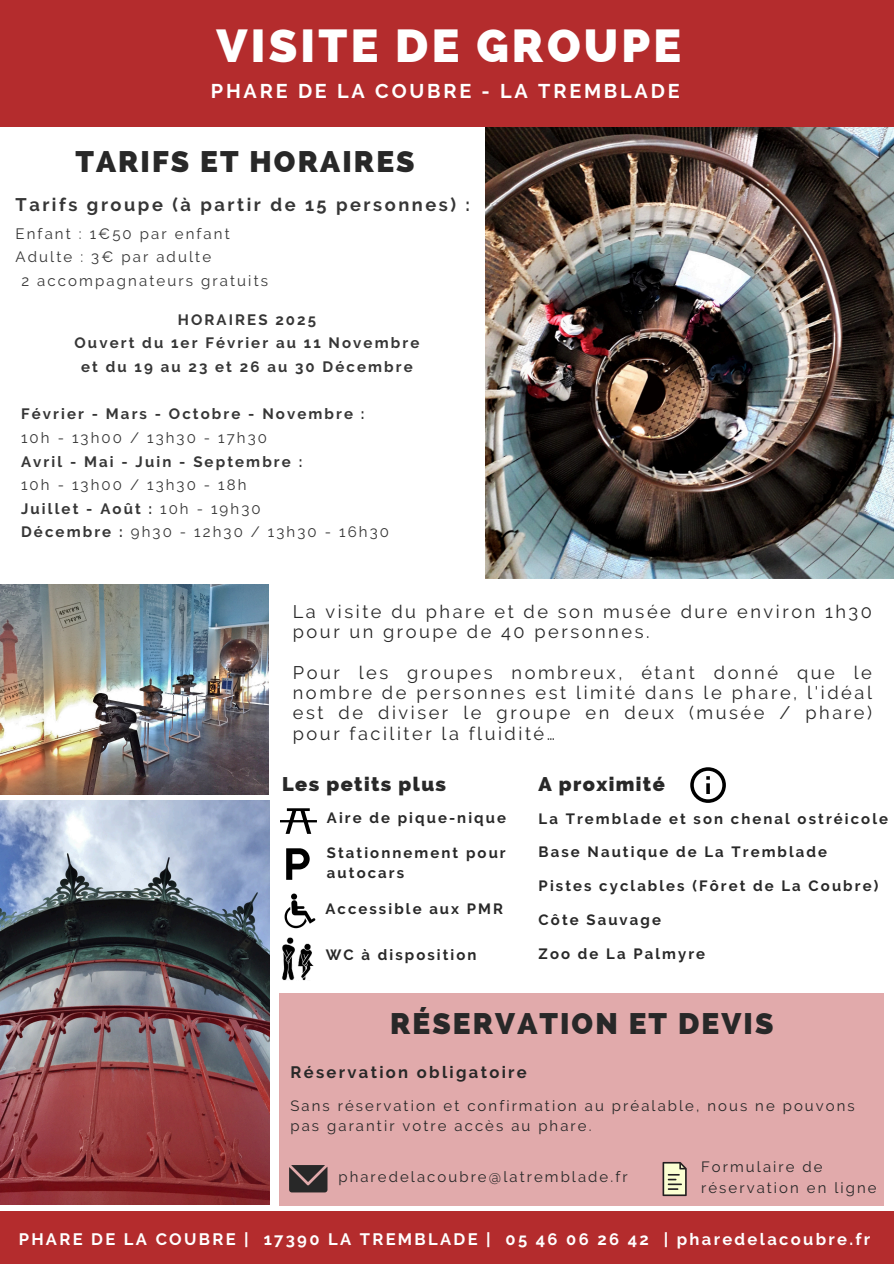
<style>
.page{position:relative;width:894px;height:1264px;background:#fff}
.page>*{position:absolute;margin:0;border:0;box-sizing:border-box;transform-origin:0 0}
.t1{font:800 46.35px "Raleway";letter-spacing:.07em;color:#fff}
.t2{font:800 29.85px "Raleway";letter-spacing:.07em;color:#282828}
.t3{font:700 19.8px "Raleway";letter-spacing:.14em;color:#fff}
.t4{font:800 19.8px "Raleway";letter-spacing:.07em;color:#282828}
.t5{font:18.15px/20.2px "Raleway";letter-spacing:.14em;color:#282828}
.t6{font:700 18.15px "Raleway";letter-spacing:.14em;color:#363636}
.t7{font:700 16.5px "Raleway";letter-spacing:.14em;color:#fff}
.t8{font:700 16.5px "Raleway";letter-spacing:.14em;color:#282828}
.t9{font:700 15px/23.7px "Raleway";letter-spacing:.14em;color:#363636;text-align:center}
.t10{font:15px "Raleway";letter-spacing:.14em;color:#363636}
.t11{font:700 14.85px/20.2px "Raleway";letter-spacing:.14em;color:#282828}
.t12{font:14.85px/20.2px "Raleway";letter-spacing:.14em;color:#282828}
.s1{font-weight:400}
.s2{font-weight:700}
</style>
<div class="page">
<img style="left:485px;top:126px;width:408px;height:452px">
<div style="left:0;top:0;width:893px;height:126px;background:#b42c2d"></div>
<div style="left:0;top:1211px;width:893px;height:52px;background:#b42c2d"></div>
<img style="left:0;top:585px;width:268px;height:209px">
<img style="left:0;top:800px;width:269px;height:404px">
<div style="left:279px;top:993px;width:604px;height:212px;background:#e1aaab"></div>
<svg style="left:280px;top:808px;width:36px;height:25px"></svg>
<svg style="left:690px;top:767px;width:35px;height:36px"></svg>
<svg style="left:289px;top:1165px;width:38px;height:26px"></svg>
<svg style="left:286px;top:848px;width:23px;height:31px"></svg>
<svg style="left:662px;top:1161px;width:24px;height:35px"></svg>
<img style="left:284px;top:893px;width:32px;height:35px">
<img style="left:282px;top:937px;width:32px;height:43px">
<p class="t1" style="left:216px;top:19px;width:466px">VISITE DE GROUPE</p>
<h1 class="t3" style="left:211px;top:79px;width:470px">PHARE DE LA COUBRE - LA TREMBLADE</h1>
<h3 class="t2" style="left:75px;top:143px;width:341px">TARIFS ET HORAIRES</h3>
<p class="t6" style="left:16px;top:194px;width:456px">Tarifs groupe (à partir de 15 personnes) :</p>
<p class="t10" style="left:16px;top:224px;width:216px">Enfant : 1€50 par enfant</p>
<h2 class="t10" style="left:16px;top:248px;width:197px">Adulte : 3€ par adulte</h2>
<h4 class="t10" style="left:21px;top:272px;width:248px">2 accompagnateurs gratuits</h4>
<p class="t9" style="left:74px;top:307px;width:346px">HORAIRES 2025<br>Ouvert du 1er Février au 11 Novembre et du 19 au 23 et 26 au 30 Décembre</p>
<p class="t9" style="left:21px;top:402px;width:345px">Février - Mars - Octobre - Novembre :</p>
<p class="t10" style="left:21px;top:429px;width:247px">10h - 13h00 / 13h30 - 17h30</p>
<p class="t9" style="left:21px;top:449px;width:283px">Avril - Mai - Juin - Septembre :</p>
<p class="t10" style="left:21px;top:476px;width:227px">10h - 13h00 / 13h30 - 18h</p>
<p class="t9" style="left:21px;top:496px;width:241px">Juillet - Août : <span class="s1">10h - 19h30</span></p>
<p class="t10" style="left:21px;top:523px;width:369px"><span class="s2">Décembre :</span> 9h30 - 12h30 / 13h30 - 16h30</p>
<p class="t5" style="left:293px;top:601px;width:580px">La visite du phare et de son musée dure environ 1h30 pour un groupe de 40 personnes.</p>
<h6 class="t5" style="left:293px;top:662px;width:580px;text-align:justify">Pour les groupes nombreux, étant donné que le nombre de personnes est limité dans le phare, l'idéal est de diviser le groupe en deux (musée / phare) pour faciliter la fluidité…</h6>
<p class="t4" style="left:282px;top:772px;width:165px">Les petits plus</p>
<p class="t11" style="left:327px;top:807px;width:180px">Aire de pique-nique</p>
<p class="t4" style="left:538px;top:772px;width:128px">A proximité</p>
<p class="t11" style="left:538px;top:808px;width:351px">La Tremblade et son chenal ostréicole</p>
<h4 class="t11" style="left:538px;top:842px;width:290px">Base Nautique de La Tremblade</h4>
<p class="t11" style="left:538px;top:875px;width:341px">Pistes cyclables (Fôret de La Coubre)</p>
<p class="t11" style="left:538px;top:909px;width:124px">Côte Sauvage</p>
<p class="t11" style="left:538px;top:943px;width:168px">Zoo de La Palmyre</p>
<h5 class="t11" style="left:327px;top:842px;width:180px">Stationnement pour autocars</h5>
<p class="t11" style="left:325px;top:898px;width:179px">Accessible aux PMR</p>
<p class="t11" style="left:326px;top:944px;width:152px">WC à disposition</p>
<p class="t2" style="left:390px;top:1005px;width:385px">RÉSERVATION ET DEVIS</p>
<p class="t8" style="left:290px;top:1061px;width:238px">Réservation obligatoire</p>
<p class="t12" style="left:290px;top:1095px;width:565px">Sans réservation et confirmation au préalable, nous ne pouvons pas garantir votre accès au phare.</p>
<h5 class="t12" style="left:338px;top:1166px;width:290px">pharedelacoubre@latremblade.fr</h5>
<h4 class="t12" style="left:700px;top:1157px;width:177px">Formulaire de réservation en ligne</h4>
<p class="t7" style="left:19px;top:1229px;width:852px">PHARE DE LA COUBRE | 17390 LA TREMBLADE | 05 46 06 26 42 | pharedelacoubre.fr</p>
</div>
